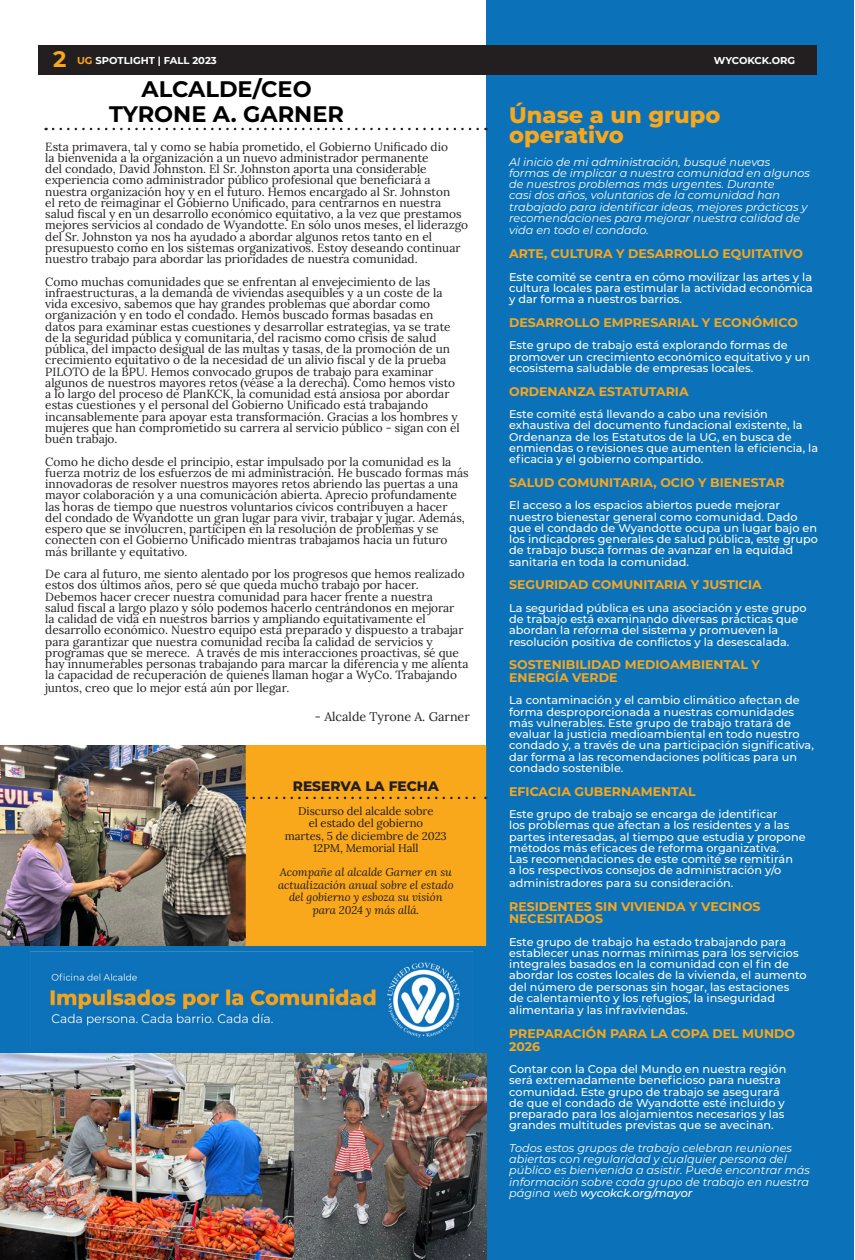
<style>
.page{position:relative;width:855px;height:1260px;background:#fff}
.page>*{position:absolute;margin:0;border:0;box-sizing:border-box;transform-origin:0 0}
.t1{font:700 22.5px/25px "Montserrat";color:#000;text-align:center}
.Honors_Paragraph{font:800 22.5px/20px "Montserrat";color:#f9a71b}
.t2{font:700 22.5px "Montserrat";color:#f9a71b}
.t3{font:800 13.75px "Montserrat";color:#231f20}
.t4{font:700 12.5px/12.5px "Montserrat";color:#f9a71b}
.t5{font:12.5px "Lora";color:#231f20}
.t6{font:11.88px/11.2px "Lora";color:#231f20}
.t7{font:500 11.25px/11.2px "Montserrat";color:#fff}
.t8{font:italic 11.25px/11.2px "Montserrat";color:#fff}
.t9{font:italic 11.25px/12.5px "Lora";letter-spacing:-.005em;color:#231f20;text-align:center}
.t10{font:11.25px/12.5px "Lora";letter-spacing:-.005em;color:#231f20;text-align:center}
.t11{font:700 10px "Montserrat";color:#fff}
.s1{color:#f9a71b}
.s2{font-weight:500}
</style>
<div class="page">
<div style="left:487px;top:0;width:367px;height:1260px;background:#0b72ba"></div>
<svg style="left:53px;top:128px;width:433px;height:2px"></svg>
<div style="left:45px;top:45px;width:765px;height:30px;background:#231f20"></div>
<img style="left:0;top:745px;width:245px;height:201px">
<img style="left:0;top:1053px;width:487px;height:207px">
<div style="left:0;top:946px;width:487px;height:107px;background:#0b72ba"></div>
<img style="left:50px;top:962px;width:411px;height:76px">
<div style="left:245px;top:745px;width:242px;height:201px;background:#f9a71b"></div>
<svg style="left:254px;top:797px;width:232px;height:2px"></svg>
<p class="t2" style="left:53px;top:43px;width:15px">2</p>
<p class="t11" style="left:77px;top:53px;width:141px"><span class="s1">UG</span> SPOTLIGHT | FALL 2023</p>
<p class="t11" style="left:714px;top:53px;width:83px">WYCOKCK.ORG</p>
<p class="t11" style="left:164px;top:53px;width:68px">OTOÑO 023</p>
<p class="t1" style="left:109px;top:75px;width:236px">ALCALDE/CEO<br>TYRONE A. GARNER</p>
<p class="t6" style="left:45px;top:140px;width:424px">Esta primavera, tal y como se había prometido, el Gobierno Unificado dio<br>la bienvenida a la organización a un nuevo administrador permanente<br>del condado, David Johnston. El Sr. Johnston aporta una considerable experiencia como administrador público profesional que beneficiará a nuestra organización hoy y en el futuro. Hemos encargado al Sr. Johnston<br>el reto de reimaginar el Gobierno Unificado, para centrarnos en nuestra salud fiscal y en un desarrollo económico equitativo, a la vez que prestamos mejores servicios al condado de Wyandotte. En sólo unos meses, el liderazgo del Sr. Johnston ya nos ha ayudado a abordar algunos retos tanto en el presupuesto como en los sistemas organizativos. Estoy deseando continuar nuestro trabajo para abordar las prioridades de nuestra comunidad.</p>
<p class="t6" style="left:45px;top:275px;width:416px">Como muchas comunidades que se enfrentan al envejecimiento de las infraestructuras, a la demanda de viviendas asequibles y a un coste de la vida excesivo, sabemos que hay grandes problemas que abordar como organización y en todo el condado. Hemos buscado formas basadas en datos para examinar estas cuestiones y desarrollar estrategias, ya se trate de la seguridad pública y comunitaria, del racismo como crisis de salud pública, del impacto desigual de las multas y tasas, de la promoción de un crecimiento equitativo o de la necesidad de un alivio fiscal y de la prueba PILOTO de la BPU. Hemos convocado grupos de trabajo para examinar algunos de nuestros mayores retos (véase a la derecha). Como hemos visto a lo largo del proceso de PlanKCK, la comunidad está ansiosa por abordar estas cuestiones y el personal del Gobierno Unificado está trabajando incansablemente para apoyar esta transformación. Gracias a los hombres y mujeres que han comprometido su carrera al servicio público - sigan con el buen trabajo.</p>
<p class="t6" style="left:45px;top:455px;width:425px">Como he dicho desde el principio, estar impulsado por la comunidad es la fuerza motriz de los esfuerzos de mi administración. He buscado formas más innovadoras de resolver nuestros mayores retos abriendo las puertas a una mayor colaboración y a una comunicación abierta. Aprecio profundamente las horas de tiempo que nuestros voluntarios cívicos contribuyen a hacer<br>del condado de Wyandotte un gran lugar para vivir, trabajar y jugar. Además, espero que se involucren, participen en la resolución de problemas y se conecten con el Gobierno Unificado mientras trabajamos hacia un futuro más brillante y equitativo.</p>
<p class="t6" style="left:45px;top:567px;width:425px">De cara al futuro, me siento alentado por los progresos que hemos realizado estos dos últimos años, pero sé que queda mucho trabajo por hacer.<br>Debemos hacer crecer nuestra comunidad para hacer frente a nuestra<br>salud fiscal a largo plazo y sólo podemos hacerlo centrándonos en mejorar<br>la calidad de vida en nuestros barrios y ampliando equitativamente el desarrollo económico. Nuestro equipo está preparado y dispuesto a trabajar para garantizar que nuestra comunidad reciba la calidad de servicios y programas que se merece. A través de mis interacciones proactivas, sé que hay innumerables personas trabajando para marcar la diferencia y me alienta la capacidad de recuperación de quienes llaman hogar a WyCo. Trabajando</p>
<p class="t6" style="left:45px;top:681px;width:245px">juntos, creo que lo mejor está aún por llegar.</p>
<p class="t5" style="left:315px;top:707px;width:156px">- Alcalde Tyrone A. Garner</p>
<p class="t3" style="left:293px;top:776px;width:147px">RESERVA LA FECHA</p>
<p class="t10" style="left:285px;top:804px;width:163px">Discurso del alcalde sobre<br>el estado del gobierno<br>martes, 5 de diciembre de 2023<br>12PM, Memorial Hall</p>
<p class="t9" style="left:278px;top:866px;width:177px">Acompañe al alcalde Garner en su actualización anual sobre el estado del gobierno y esboza su visión para 2024 y más allá.</p>
<p class="Honors_Paragraph" style="left:509px;top:104px;width:213px">Únase a un grupo operativo</p>
<p class="t8" style="left:509px;top:156px;width:302px">Al inicio de mi administración, busqué nuevas formas de implicar a nuestra comunidad en algunos de nuestros problemas más urgentes. Durante<br>casi dos años, voluntarios de la comunidad han trabajado para identificar ideas, mejores prácticas y recomendaciones para mejorar nuestra calidad de</p>
<p class="t8" style="left:509px;top:224px;width:141px">vida en todo el condado.</p>
<p class="t4" style="left:509px;top:247px;width:295px">ARTE, CULTURA Y DESARROLLO EQUITATIVO</p>
<p class="t7" style="left:509px;top:270px;width:305px;text-align:justify">Este comité se centra en cómo movilizar las artes y la cultura locales para estimular la actividad económica y dar forma a nuestros barrios.</p>
<p class="t4" style="left:509px;top:315px;width:290px">DESARROLLO EMPRESARIAL Y ECONÓMICO</p>
<p class="t7" style="left:509px;top:339px;width:302px">Este grupo de trabajo está explorando formas de promover un crecimiento económico equitativo y un ecosistema saludable de empresas locales.</p>
<p class="t4" style="left:509px;top:384px;width:181px">ORDENANZA ESTATUTARIA</p>
<p class="t7" style="left:509px;top:408px;width:310px">Este comité está llevando a cabo una revisión exhaustiva del documento fundacional existente, la Ordenanza de los Estatutos de la UG, en busca de enmiendas o revisiones que aumenten la eficiencia, la eficacia y el gobierno compartido.</p>
<p class="t4" style="left:509px;top:475px;width:277px">SALUD COMUNITARIA, OCIO Y BIENESTAR</p>
<p class="t7" style="left:509px;top:499px;width:310px">El acceso a los espacios abiertos puede mejorar nuestro bienestar general como comunidad. Dado que el condado de Wyandotte ocupa un lugar bajo en los indicadores generales de salud pública, este grupo de trabajo busca formas de avanzar en la equidad sanitaria en toda la comunidad.</p>
<p class="t4" style="left:509px;top:578px;width:254px">SEGURIDAD COMUNITARIA Y JUSTICIA</p>
<p class="t7" style="left:509px;top:602px;width:299px">La seguridad pública es una asociación y este grupo de trabajo está examinando diversas prácticas que abordan la reforma del sistema y promueven la resolución positiva de conflictos y la desescalada.</p>
<p class="t4" style="left:509px;top:658px;width:252px">SOSTENIBILIDAD MEDIOAMBIENTAL Y<br>ENERGÍA VERDE</p>
<p class="t7" style="left:509px;top:694px;width:306px">La contaminación y el cambio climático afectan de forma desproporcionada a nuestras comunidades más vulnerables. Este grupo de trabajo tratará de evaluar la justicia medioambiental en todo nuestro condado y, a través de una participación significativa, dar forma a las recomendaciones políticas para un condado sostenible.</p>
<p class="t4" style="left:509px;top:784px;width:188px">EFICACIA GUBERNAMENTAL</p>
<p class="t7" style="left:509px;top:808px;width:298px">Este grupo de trabajo se encarga de identificar<br>los problemas que afectan a los residentes y a las partes interesadas, al tiempo que estudia y propone métodos más eficaces de reforma organizativa.<br>Las recomendaciones de este comité se remitirán<br>a los respectivos consejos de administración y/o</p>
<p class="t7" style="left:509px;top:877px;width:226px">administradores para su consideración.</p>
<p class="t4" style="left:509px;top:899px;width:253px">RESIDENTES SIN VIVIENDA Y VECINOS<br>NECESITADOS</p>
<p class="t7" style="left:509px;top:935px;width:299px">Este grupo de trabajo ha estado trabajando para establecer unas normas mínimas para los servicios integrales basados en la comunidad con el fin de abordar los costes locales de la vivienda, el aumento del número de personas sin hogar, las estaciones de calentamiento y los refugios, la inseguridad</p>
<p class="t7" style="left:509px;top:1004px;width:180px">alimentaria y las infraviviendas.</p>
<p class="t4" style="left:509px;top:1027px;width:287px">PREPARACIÓN PARA LA COPA DEL MUNDO<br>2026</p>
<p class="t7" style="left:509px;top:1063px;width:279px">Contar con la Copa del Mundo en nuestra región será extremadamente beneficioso para nuestra comunidad. Este grupo de trabajo se asegurará de que el condado de Wyandotte esté incluido y preparado para los alojamientos necesarios y las grandes multitudes previstas que se avecinan.</p>
<p class="t8" style="left:509px;top:1142px;width:302px">Todos estos grupos de trabajo celebran reuniones abiertas con regularidad y cualquier persona del público es bienvenida a asistir. Puede encontrar más información sobre cada grupo de trabajo en nuestra página web <span class="s2">wycokck.org/mayor</span></p>
</div>
